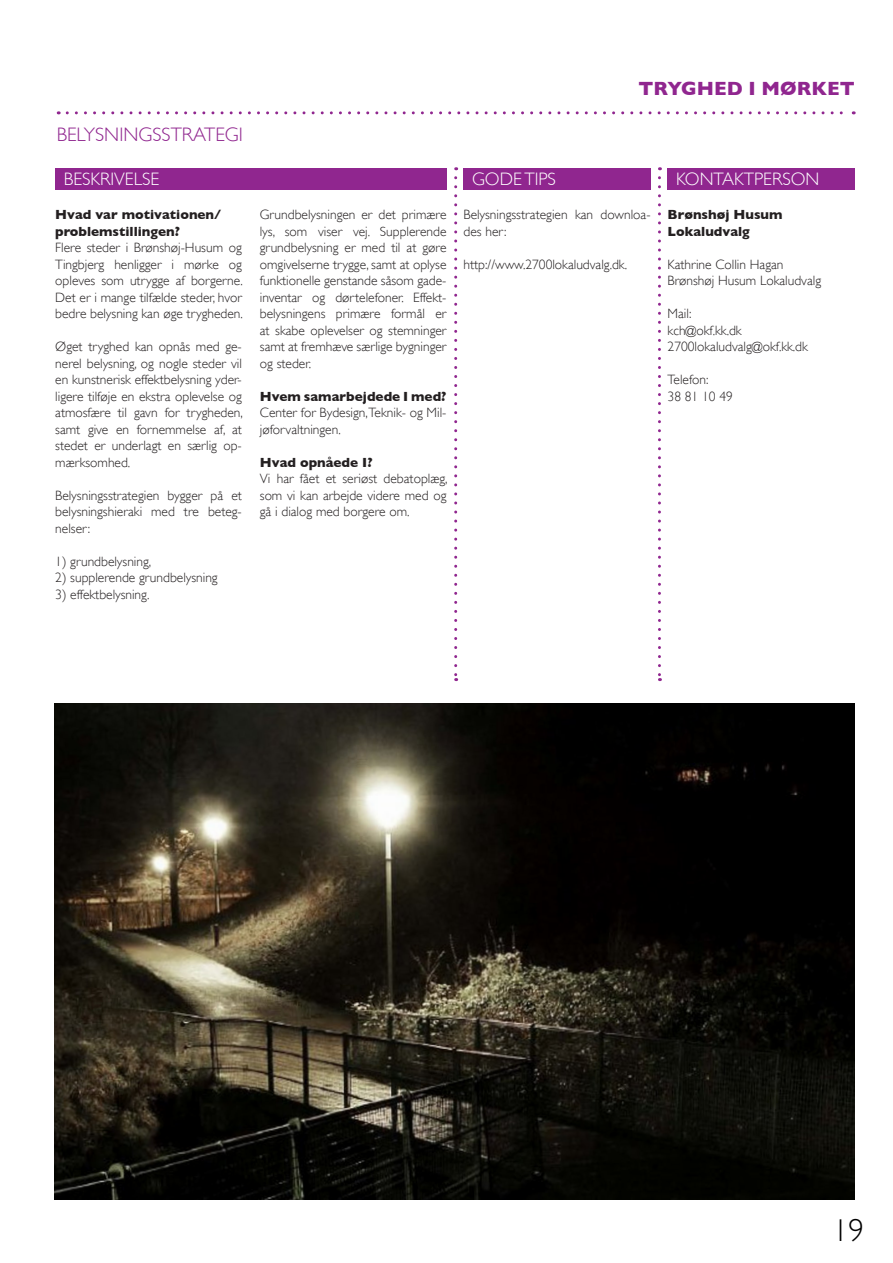
<style>
.page{position:relative;width:893px;height:1263px;background:#fff}
.page>*{position:absolute;margin:0;border:0;box-sizing:border-box;transform-origin:0 0}
.t1{font:300 31.5px "Gill Sans";color:#000}
.t2{font:300 19.5px "Gill Sans";color:#90268f}
.t3{font:700 19.5px "Gill Sans";color:#90268f}
.t4{font:300 18px "Gill Sans";color:#fff}
.t5{font:300 13.5px/16.5px "Gill Sans";color:#231f20}
.t6{font:700 13.5px/16.5px "Gill Sans";color:#231f20}
</style>
<div class="page">
<svg style="left:67px;top:111px;width:787px;height:3px"></svg>
<div style="left:55px;top:168px;width:391px;height:22px;background:#90268f"></div>
<div style="left:463px;top:168px;width:188px;height:22px;background:#90268f"></div>
<div style="left:668px;top:169px;width:187px;height:21px;background:#90268f"></div>
<svg style="left:454px;top:178px;width:3px;height:503px"></svg>
<svg style="left:658px;top:178px;width:3px;height:503px"></svg>
<img style="left:55px;top:704px;width:800px;height:495px">
<h2 class="t3" style="left:638px;top:81px;width:218px">TRYGHED I MØRKET</h2>
<h2 class="t2" style="left:57px;top:126px;width:188px">BELYSNINGSSTRATEGI</h2>
<h3 class="t4" style="left:64px;top:171px;width:97px">BESKRIVELSE</h3>
<h3 class="t4" style="left:472px;top:171px;width:86px">GODE TIPS</h3>
<h3 class="t4" style="left:676px;top:171px;width:145px">KONTAKTPERSON</h3>
<p class="t6" style="left:668px;top:207px;width:116px">Brønshøj Husum<br>Lokaludvalg</p>
<p class="t5" style="left:668px;top:257px;width:155px">Kathrine Collin Hagan<br>Brønshøj Husum Lokaludvalg</p>
<p class="t5" style="left:668px;top:306px;width:142px">Mail:<br>kch@okf.kk.dk<br>2700lokaludvalg@okf.kk.dk</p>
<p class="t5" style="left:668px;top:372px;width:67px">Telefon:<br>38 81 10 49</p>
<p class="t5" style="left:260px;top:207px;width:188px;text-align:justify">Grundbelysningen er det primære lys, som viser vej. Supplerende grundbelysning er med til at gøre omgivelserne trygge, samt at oplyse funktionelle genstande såsom gade&shy;inventar og dørtelefoner. Effekt&shy;belysningens primære formål er at skabe oplevelser og stemninger samt at fremhæve særlige bygninger og steder.</p>
<p class="t6" style="left:260px;top:389px;width:188px">Hvem samarbejdede I med?</p>
<p class="t5" style="left:260px;top:405px;width:188px">Center for Bydesign, Teknik- og Mil&shy;jøforvaltningen.</p>
<p class="t6" style="left:260px;top:455px;width:114px">Hvad opnåede I?</p>
<p class="t5" style="left:260px;top:471px;width:189px;text-align:justify">Vi har fået et seriøst debatoplæg, som vi kan arbejde videre med og gå i dialog med borgere om.</p>
<p class="t6" style="left:55px;top:207px;width:168px">Hvad var motivationen/ problemstillingen?</p>
<p class="t5" style="left:55px;top:240px;width:189px;text-align:justify">Flere steder i Brønshøj-Husum og Tingbjerg henligger i mørke og opleves som utrygge af borgerne.<br>Det er i mange tilfælde steder, hvor bedre belysning kan øge trygheden.</p>
<p class="t5" style="left:55px;top:339px;width:189px;text-align:justify">Øget tryghed kan opnås med ge&shy;nerel belysning, og nogle steder vil en kunstnerisk effektbelysning yder&shy;ligere tilføje en ekstra oplevelse og atmosfære til gavn for trygheden, samt give en fornemmelse af, at stedet er underlagt en særlig op&shy;mærksomhed.</p>
<p class="t5" style="left:55px;top:488px;width:188px;text-align:justify">Belysningsstrategien bygger på et belysningshieraki med tre beteg&shy;nelser:</p>
<p class="t5" style="left:55px;top:554px;width:98px">1) grundbelysning,</p>
<p class="t5" style="left:55px;top:570px;width:164px">2) supplerende grundbelysning</p>
<p class="t5" style="left:55px;top:587px;width:96px">3) effektbelysning.</p>
<p class="t5" style="left:463px;top:207px;width:189px">Belysningsstrategien kan downloa&shy;des her:</p>
<p class="t5" style="left:463px;top:257px;width:165px">http://www.2700lokaludvalg.dk.</p>
<h1 class="t1" style="left:833px;top:1217px;width:33px">19</h1>
</div>
